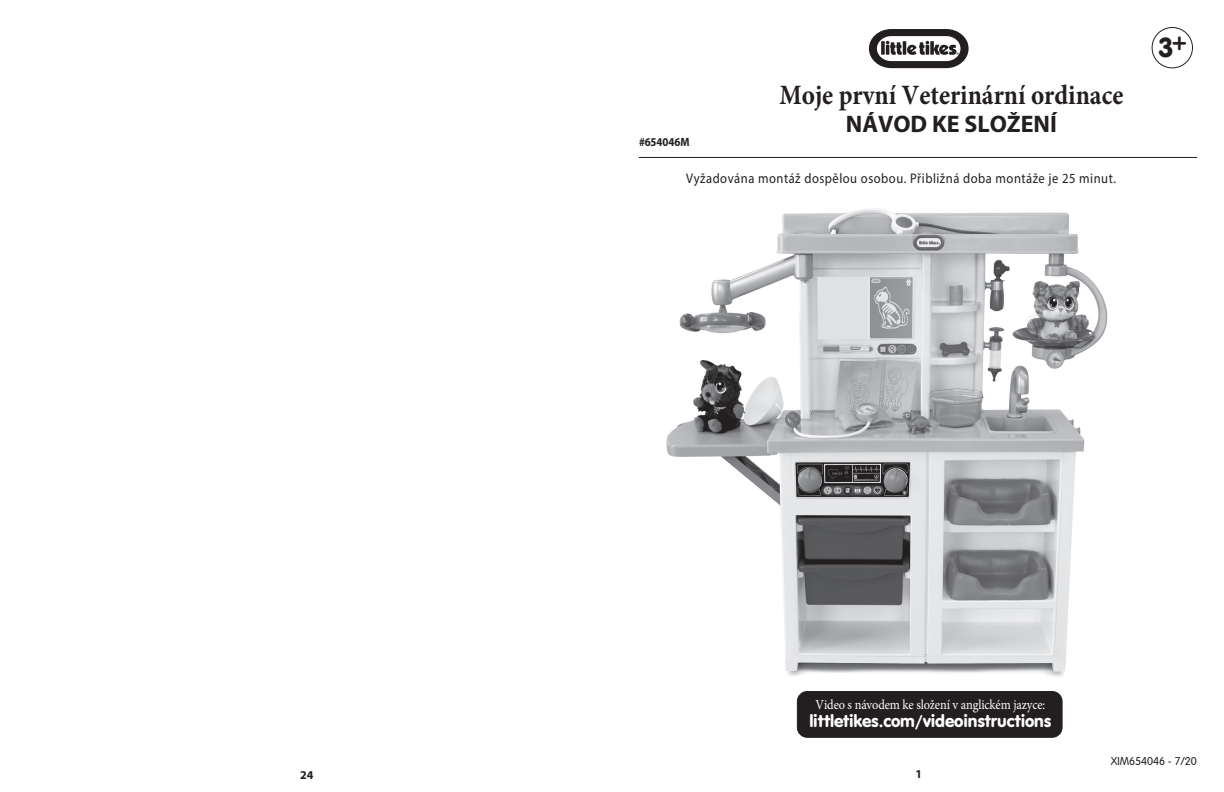
<style>
.page{position:relative;width:1224px;height:792px;background:#fff}
.page>*{position:absolute;margin:0;border:0;box-sizing:border-box;transform-origin:0 0}
.t1{font:28.8px "VAG Rundschrift D";color:#231f20}
.t2{font:700 28px "Minion Pro";color:#231f20;scale:.9 1}
.t3{font:700 24px "Myriad Pro";color:#231f20}
.t4{font:17.8px "VAG Rundschrift D";letter-spacing:-.01em;color:#fff}
.t5{font:14px "Myriad Pro";letter-spacing:.04em;color:#231f20;scale:.9 1}
.t6{font:13.7px "Minion Pro";letter-spacing:-.01em;color:#fff;scale:.9 1}
.t7{font:300 12px "VAG Rundschrift D";color:#231f20}
.t8{font:700 12px "Myriad Pro";color:#231f20;scale:.9 1}
.t9{font:700 12px "Myriad Pro";color:#231f20}
</style>
<div class="page">
<svg style="left:869px;top:29px;width:100px;height:39px"></svg>
<div style="left:797px;top:692px;width:265px;height:45px;background:#231f20;border-radius:10px"></div>
<div style="left:797px;top:691px;width:265px;height:47px;border:1px solid #231f20;border-radius:10px"></div>
<img style="left:666px;top:208px;width:442px;height:469px">
<div style="left:1152px;top:27px;width:41px;height:41px;border:1px solid #231f20;border-radius:50%"></div>
<hr style="left:639px;top:157px;width:558px;height:1px;background:#231f20">
<p class="t9" style="left:300px;top:767px;width:15px">24</p>
<p class="t8" style="left:639px;top:134px;width:58px">#654046M</p>
<h2 class="t2" style="left:779px;top:75px;width:384px">Moje první Veterinární ordinace</h2>
<h3 class="t3" style="left:846px;top:108px;width:213px">NÁVOD KE SLOŽENÍ</h3>
<p class="t5" style="left:686px;top:170px;width:479px">Vyžadována montáž dospělou osobou. Přibližná doba montáže je 25 minut.</p>
<h1 class="t1" style="left:1158px;top:29px;width:31px">3+</h1>
<p class="t6" style="left:816px;top:695px;width:257px">Video s návodem ke složení v anglickém jazyce:</p>
<p class="t4" style="left:809px;top:710px;width:244px">littletikes.com/videoinstructions</p>
<p class="t9" style="left:915px;top:766px;width:8px">1</p>
<p class="t7" style="left:1111px;top:754px;width:88px">XIM654046 - 7/20</p>
</div>
